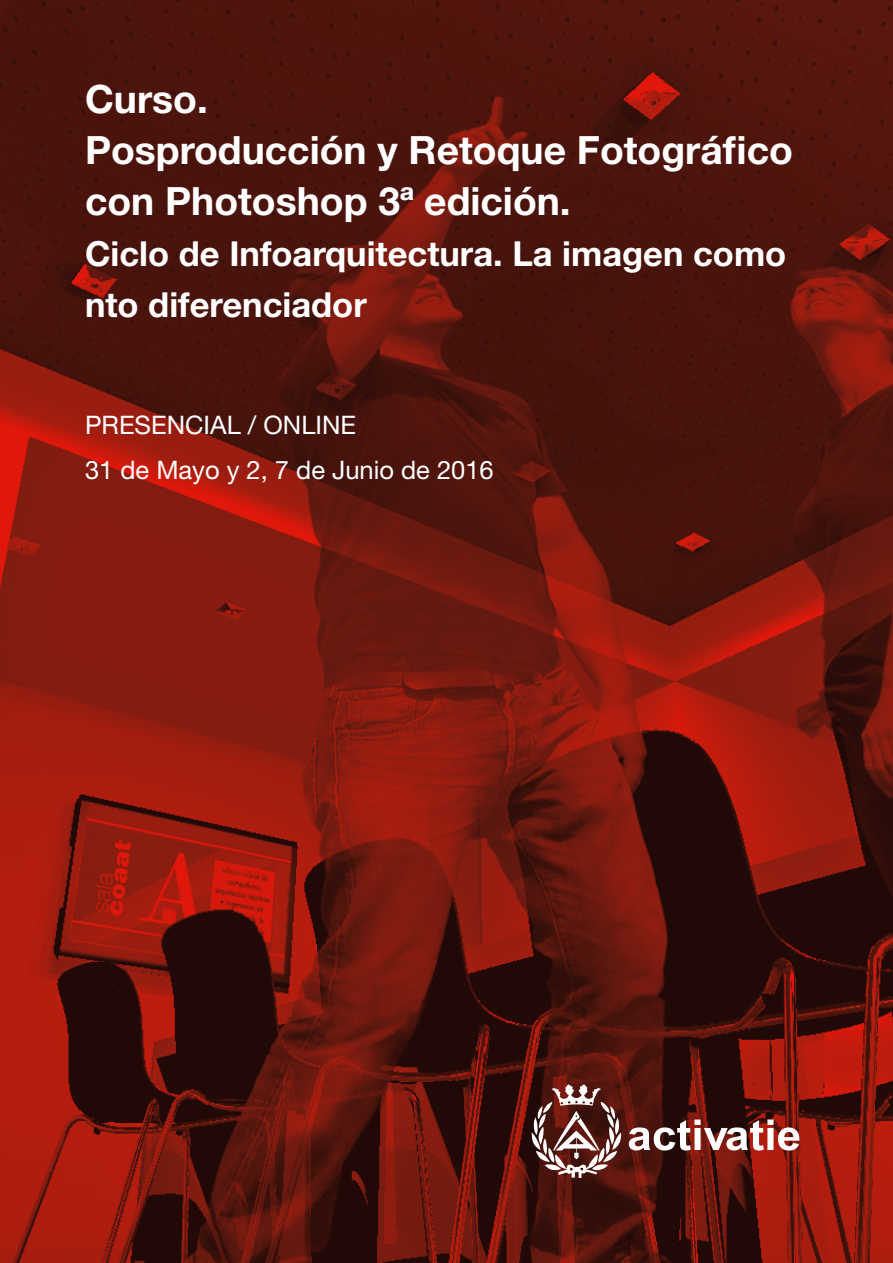
<style>
.page{position:relative;width:893px;height:1263px;background:#fff}
.page>*{position:absolute;margin:0;border:0;box-sizing:border-box;transform-origin:0 0}
.t1{font:700 39px/51px "Helvetica Neue LT Std";color:#fff}
.t2{font:700 34.5px/51px "Helvetica Neue LT Std";color:#fff}
.t3{font:25.5px "Helvetica Neue LT Std";color:#fff}
</style>
<div class="page">
<img style="left:0;top:0;width:893px;height:1263px">
<svg style="left:629px;top:1119px;width:170px;height:31px"></svg>
<svg style="left:531px;top:1084px;width:90px;height:94px"></svg>
<p class="t1" style="left:85px;top:73px;width:124px">Curso.</p>
<p class="t1" style="left:85px;top:124px;width:709px">Posproducción y Retoque Fotográfico con Photoshop 3ª edición.</p>
<p class="t2" style="left:85px;top:227px;width:703px">Ciclo de Infoarquitectura. La imagen como nto diferenciador</p>
<p class="t3" style="left:85px;top:409px;width:273px">PRESENCIAL / ONLINE</p>
<p class="t3" style="left:85px;top:454px;width:410px">31 de Mayo y 2, 7 de Junio de 2016</p>
</div>
